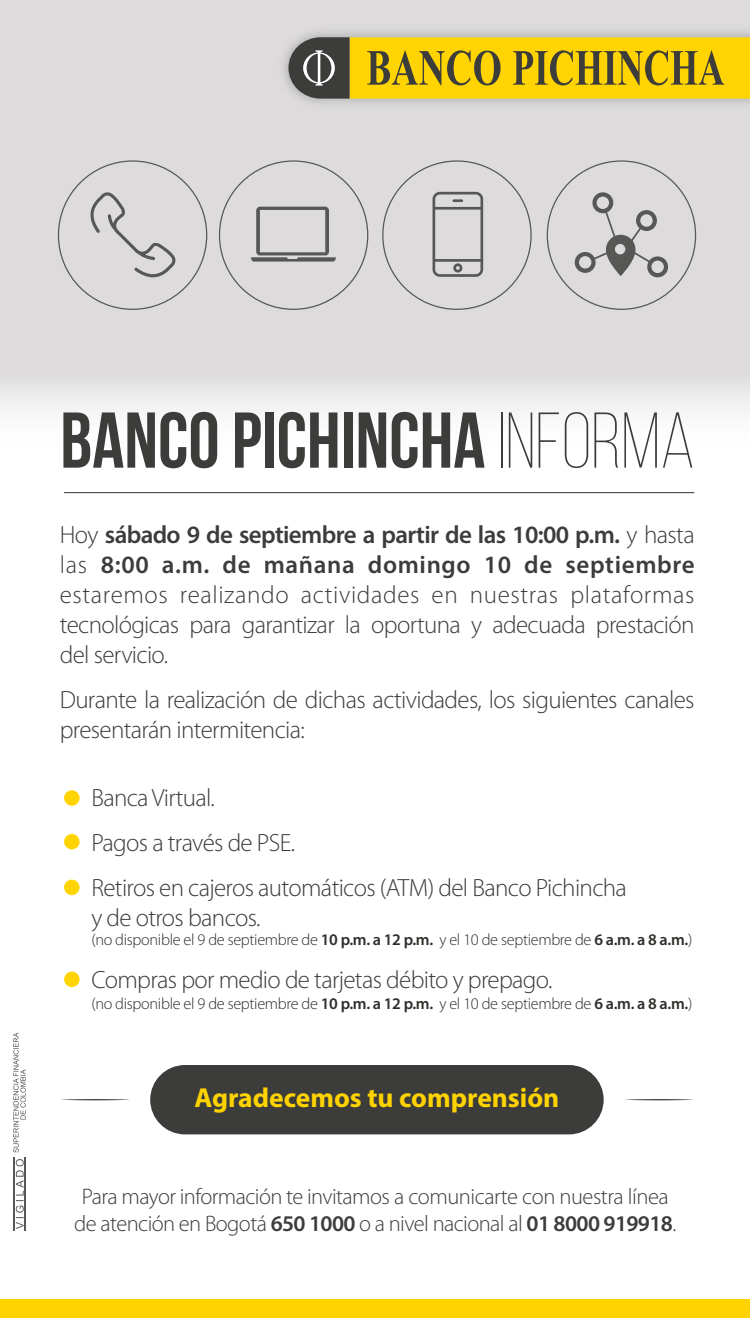
<style>
.page{position:relative;width:750px;height:1318px;background:#fff}
.page>*{position:absolute;margin:0;border:0;box-sizing:border-box;transform-origin:0 0}
.t1{font:78.88px "Bebas Neue";color:#3c3c3b}
.t2{font:700 27.5px "Myriad Pro";color:#ffd300}
.t3{font:300 25px/30px "Myriad Pro";letter-spacing:-.025em;color:#3c3c3b}
.t4{font:300 22.5px/27px "Myriad Pro";letter-spacing:-.025em;color:#3c3c3b;text-align:center}
.t5{font:300 16.25px "Myriad Pro";letter-spacing:-.02em;color:#2d2d2a}
.s1{font-weight:300}
.s2{font-weight:600}
</style>
<div class="page">
<div style="left:0;top:0;width:750px;height:449px;background:#dddbdb"></div>
<div style="left:0;top:339px;width:750px;height:141px;background:linear-gradient(to bottom,#d9d6d6,#fff)"></div>
<div style="left:0;top:1299px;width:750px;height:19px;background:#ffd300"></div>
<svg style="left:288px;top:37px;width:462px;height:62px;background:#ccad17"></svg>
<div style="left:150px;top:1065px;width:454px;height:69px;background:#3c3c3b;border-radius:35px"></div>
<svg style="left:625px;top:1099px;width:69px;height:1px"></svg>
<svg style="left:61px;top:1099px;width:69px;height:1px"></svg>
<div style="left:64px;top:790px;width:16px;height:15px;background:#ffd400;border-radius:50%"></div>
<div style="left:64px;top:834px;width:16px;height:15px;background:#ffd400;border-radius:50%"></div>
<div style="left:64px;top:879px;width:16px;height:16px;background:#ffd400;border-radius:50%"></div>
<div style="left:64px;top:971px;width:16px;height:16px;background:#ffd400;border-radius:50%"></div>
<svg style="left:16px;top:1159px;width:8px;height:70px"></svg>
<hr style="left:13px;top:1157px;width:1px;height:74px;background:#575756">
<hr style="left:25px;top:1157px;width:1px;height:74px;background:#575756">
<svg style="left:13px;top:1032px;width:13px;height:120px"></svg>
<svg style="left:574px;top:192px;width:94px;height:85px"></svg>
<svg style="left:90px;top:192px;width:86px;height:85px"></svg>
<svg style="left:251px;top:207px;width:85px;height:54px"></svg>
<svg style="left:433px;top:192px;width:50px;height:85px"></svg>
<hr style="left:64px;top:492px;width:630px;height:1px;background:#343434">
<h1 class="t1" style="left:60px;top:397px;width:636px">BANCO PICHINCHA <span class="s1">INFORMA</span></h1>
<p class="t3" style="left:60px;top:520px;width:636px;text-align:justify">Hoy <span class="s2">sábado 9 de septiembre a partir de las 10:00 p.m.</span> y hasta las <span class="s2">8:00 a.m. de mañana domingo 10 de septiembre </span>estaremos realizando actividades en nuestras plataformas tecnológicas para garantizar la oportuna y adecuada prestación del servicio.</p>
<p class="t3" style="left:60px;top:685px;width:636px">Durante la realización de dichas actividades, los siguientes canales presentarán intermitencia:</p>
<p class="t3" style="left:91px;top:775px;width:537px;line-height:45px">Banca Virtual.<br>Pagos a través de PSE.<br>Retiros en cajeros automáticos (ATM) del Banco Pichincha</p>
<p class="t3" style="left:91px;top:903px;width:171px">y de otros bancos.</p>
<p class="t5" style="left:91px;top:931px;width:602px">(no disponible el 9 de septiembre de <span class="s2">10 p.m. a 12 p.m.</span> y el 10 de septiembre de <span class="s2">6 a.m. a 8 a.m.</span>)</p>
<p class="t3" style="left:91px;top:965px;width:463px">Compras por medio de tarjetas débito y prepago.</p>
<p class="t5" style="left:91px;top:994px;width:602px">(no disponible el 9 de septiembre de <span class="s2">10 p.m. a 12 p.m.</span> y el 10 de septiembre de <span class="s2">6 a.m. a 8 a.m.</span>)</p>
<p class="t2" style="left:194px;top:1080px;width:367px">Agradecemos tu comprensión</p>
<p class="t4" style="left:74px;top:1183px;width:604px">Para mayor información te invitamos a comunicarte con nuestra línea de atención en Bogotá <span class="s2">650 1000</span> o a nivel nacional al <span class="s2">01 8000 919918</span>.</p>
</div>
